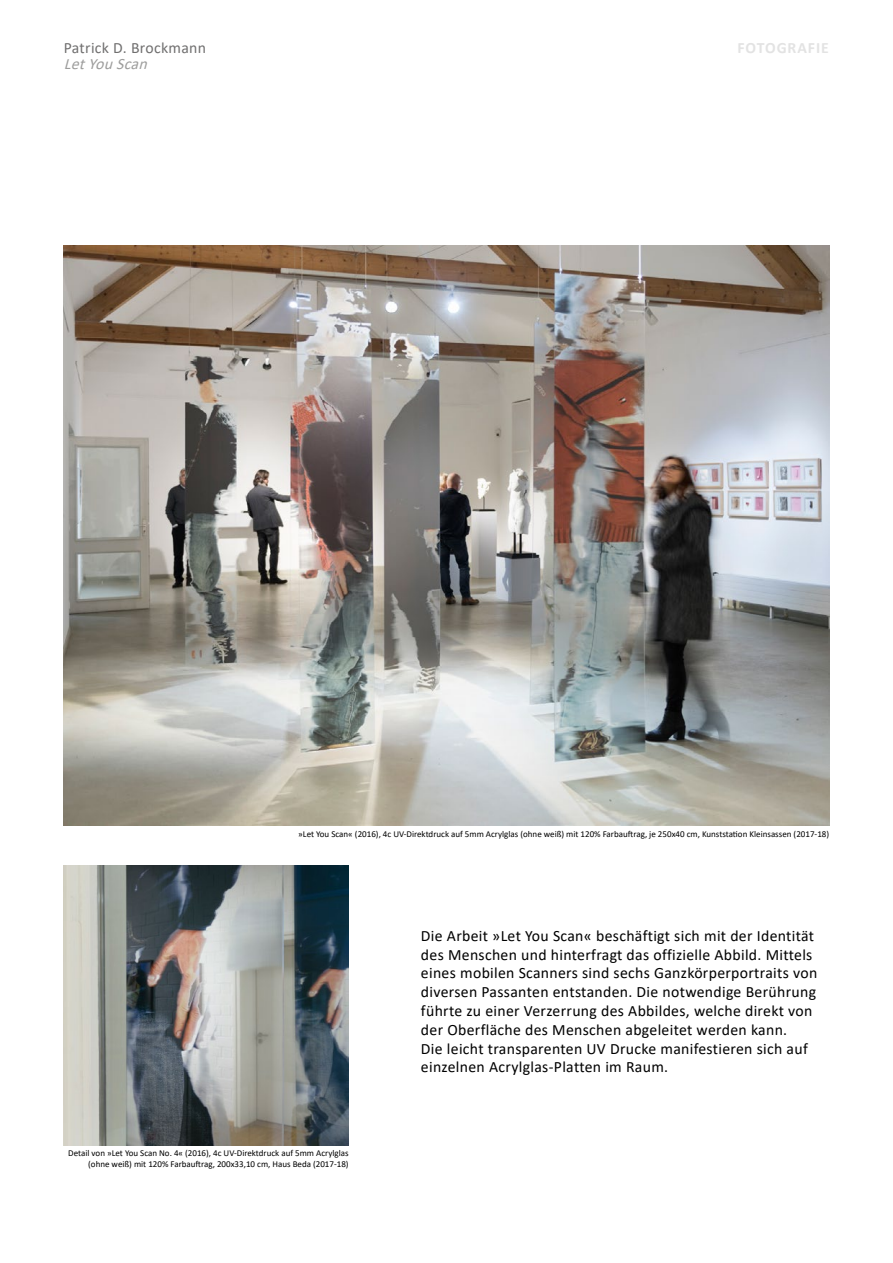
<style>
.page{position:relative;width:893px;height:1263px;background:#fff}
.page>*{position:absolute;margin:0;border:0;box-sizing:border-box;transform-origin:0 0}
.Copy{font:15.75px/18.8px "Calibri";letter-spacing:.02em;color:#000}
.t1{font:15.75px "Calibri";letter-spacing:.02em;color:#706f6f}
.t2{font:italic 15.75px "Calibri";color:#9d9d9c}
.t3{font:700 15.75px "Calibri";letter-spacing:.06em;color:#e3e3e3}
.Bilduntertitel{font:9px/10.5px "Calibri";color:#000;text-align:right}
</style>
<div class="page">
<img style="left:64px;top:865px;width:285px;height:280px">
<img style="left:64px;top:246px;width:765px;height:580px">
<p class="t1" style="left:64px;top:37px;width:144px">Patrick D. Brockmann</p>
<p class="t2" style="left:64px;top:53px;width:90px">LetYouScan</p>
<p class="t3" style="left:737px;top:37px;width:93px">FOTOGRAFIE</p>
<p class="Bilduntertitel" style="left:298px;top:828px;width:532px">»Let You Scan« (2016), 4c UV-Direktdruck auf 5mm Acrylglas (ohne weiß) mit 120% Farbauftrag, je 250x40 cm, Kunststation Kleinsassen (2017-18)</p>
<p class="Copy" style="left:421px;top:926px;width:398px">Die Arbeit »Let You Scan« beschäftigt sich mit der Identität des Menschen und hinterfragt das offizielle Abbild. Mittels eines mobilen Scanners sind sechs Ganzkörperportraits von diversen Passanten entstanden. Die notwendige Berührung führte zu einer Verzerrung des Abbildes, welche direkt von der Oberfläche des Menschen abgeleitet werden kann.<br>Die leicht transparenten UV Drucke manifestieren sich auf einzelnen Acrylglas-Platten im Raum.</p>
<p class="Bilduntertitel" style="left:68px;top:1147px;width:282px">Detail von »Let You Scan No. 4« (2016), 4c UV-Direktdruck auf 5mm Acrylglas (ohne weiß) mit 120% Farbauftrag, 200x33,10 cm, Haus Beda (2017-18)</p>
</div>
